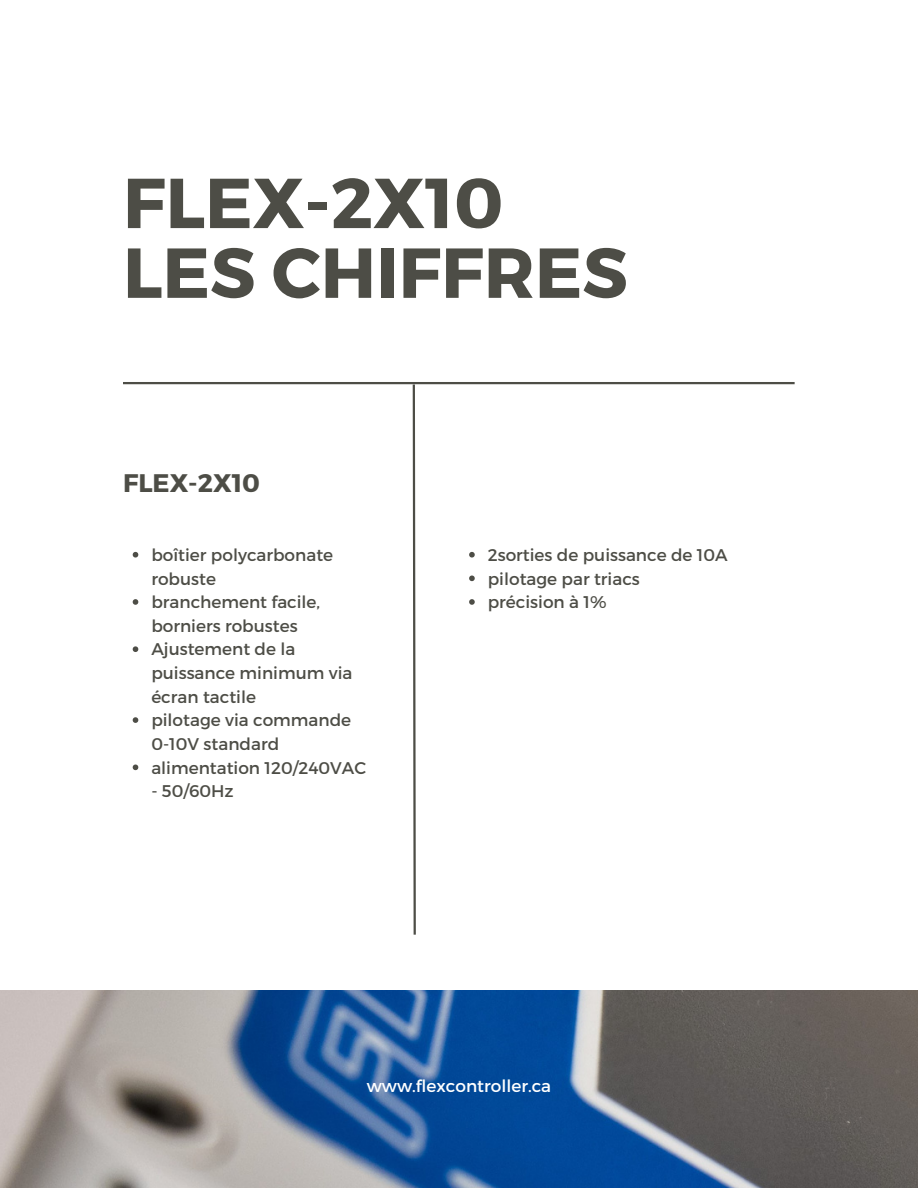
<style>
.page{position:relative;width:918px;height:1188px;background:#fff}
.page>*{position:absolute;margin:0;border:0;box-sizing:border-box;transform-origin:0 0}
.t1{font:700 70.5px/69.8px "Montserrat";color:#4d4d46}
.t2{font:700 25.35px "Montserrat";color:#4d4d46}
.t3{font:16.95px/23.7px "Montserrat";color:#4d4d46}
.t4{font:16.95px "Montserrat";color:#fff}
</style>
<div class="page">
<hr style="left:123px;top:382px;width:672px;height:2px;background:#4d4d46">
<svg style="left:412px;top:384px;width:5px;height:551px"></svg>
<img style="left:0;top:990px;width:918px;height:198px">
<svg style="left:133px;top:552px;width:5px;height:6px"></svg>
<svg style="left:133px;top:599px;width:5px;height:6px"></svg>
<svg style="left:133px;top:646px;width:5px;height:6px"></svg>
<svg style="left:133px;top:717px;width:5px;height:6px"></svg>
<svg style="left:133px;top:765px;width:5px;height:5px"></svg>
<svg style="left:469px;top:552px;width:6px;height:6px"></svg>
<svg style="left:469px;top:576px;width:6px;height:5px"></svg>
<svg style="left:469px;top:599px;width:6px;height:6px"></svg>
<h1 class="t1" style="left:123px;top:165px;width:506px">FLEX-2X10<br>LES CHIFFRES</h1>
<h2 class="t2" style="left:123px;top:467px;width:139px">FLEX-2X10</h2>
<p class="t3" style="left:151px;top:542px;width:216px">boîtier polycarbonate robuste<br>branchement facile, borniers robustes<br>Ajustement de la puissance minimum via écran tactile<br>pilotage via commande<br>0-10V standard alimentation 120/240VAC</p>
<p class="t3" style="left:151px;top:778px;width:84px">- 50/60Hz</p>
<p class="t3" style="left:488px;top:542px;width:241px">2sorties de puissance de 10A pilotage par triacs<br>précision à 1%</p>
<p class="t4" style="left:367px;top:1075px;width:186px">www.flexcontroller.ca</p>
</div>
